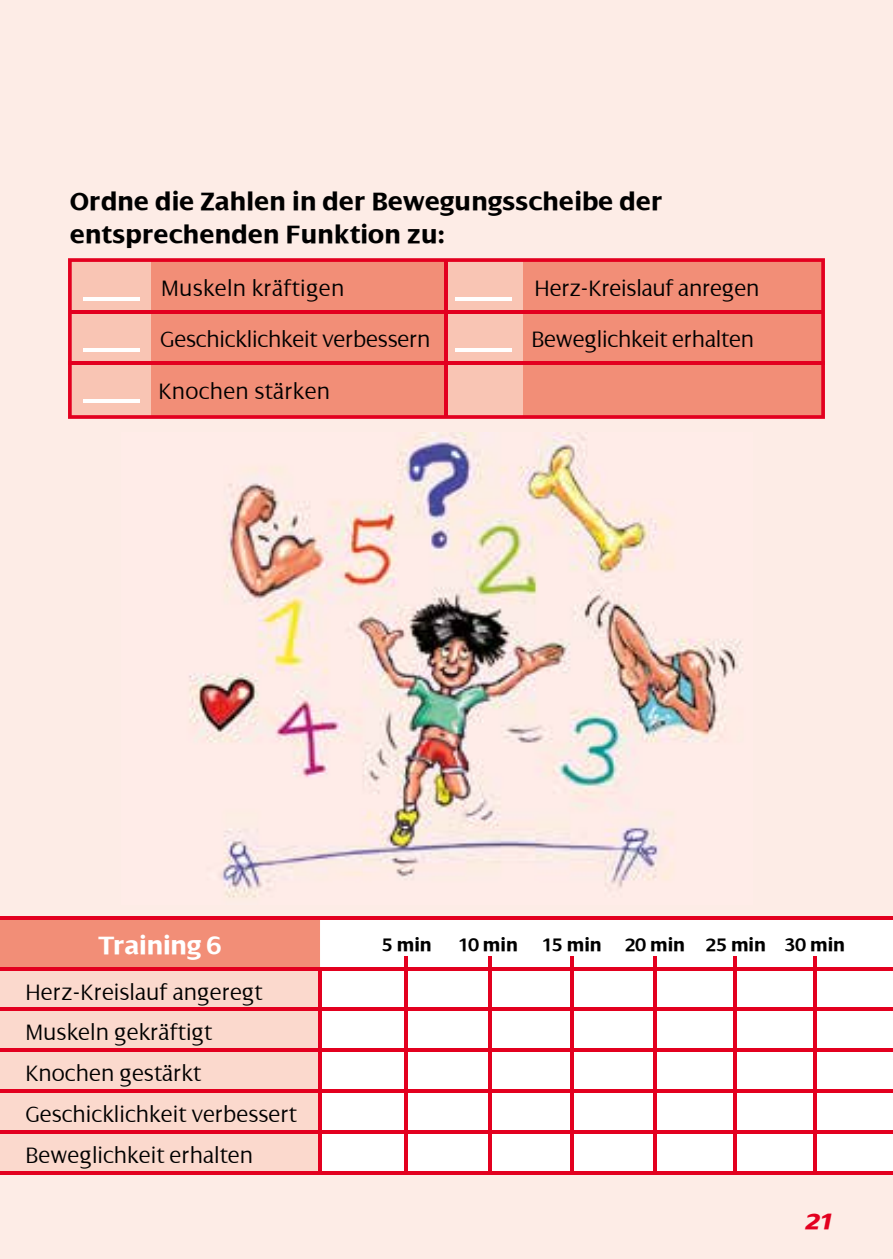
<style>
.page{position:relative;width:893px;height:1259px;background:#fdece6}
.page>*{position:absolute;margin:0;border:0;box-sizing:border-box;transform-origin:0 0}
.t1{font:700 27px/33px "Dialog";letter-spacing:.01em;color:#000}
.t2{font:700 27px "Dialog";color:#fff}
.t3{font:300 24px/40.8px "Dialog";color:#000}
.t4{font:italic 24px "Dialog X Bold";color:#e3001f}
.t5{font:700 19.5px "Dialog";color:#000}
</style>
<div class="page">
<svg style="left:68px;top:258px;width:757px;height:161px;fill:#f28e77"></svg>
<hr style="left:84px;top:297px;width:56px;height:4px;background:#fff">
<hr style="left:455px;top:297px;width:56px;height:4px;background:#fff">
<hr style="left:84px;top:348px;width:56px;height:4px;background:#fff">
<hr style="left:456px;top:348px;width:56px;height:4px;background:#fff">
<hr style="left:84px;top:400px;width:56px;height:3px;background:#fff">
<div style="left:0;top:917px;width:320px;height:51px;background:#f28e77"></div>
<div style="left:320px;top:919px;width:573px;height:252px;background:#fff"></div>
<div style="left:0;top:970px;width:319px;height:201px;background:#fbd9cd"></div>
<hr style="left:0;top:916px;width:320px;height:3px;background:#e3001f">
<hr style="left:320px;top:916px;width:86px;height:3px;background:#e3001f">
<hr style="left:406px;top:916px;width:84px;height:3px;background:#e3001f">
<hr style="left:490px;top:916px;width:82px;height:3px;background:#e3001f">
<hr style="left:572px;top:916px;width:83px;height:3px;background:#e3001f">
<hr style="left:655px;top:916px;width:80px;height:3px;background:#e3001f">
<hr style="left:735px;top:916px;width:80px;height:3px;background:#e3001f">
<hr style="left:815px;top:916px;width:78px;height:3px;background:#e3001f">
<hr style="left:0;top:967px;width:320px;height:3px;background:#e3001f">
<hr style="left:0;top:1008px;width:320px;height:3px;background:#e3001f">
<hr style="left:0;top:1048px;width:320px;height:3px;background:#e3001f">
<hr style="left:0;top:1089px;width:320px;height:3px;background:#e3001f">
<hr style="left:0;top:1130px;width:320px;height:3px;background:#e3001f">
<hr style="left:319px;top:970px;width:3px;height:38px;background:#e3001f">
<hr style="left:319px;top:1011px;width:3px;height:37px;background:#e3001f">
<hr style="left:319px;top:1051px;width:3px;height:38px;background:#e3001f">
<hr style="left:319px;top:1092px;width:3px;height:38px;background:#e3001f">
<hr style="left:319px;top:1133px;width:3px;height:38px;background:#e3001f">
<hr style="left:320px;top:967px;width:86px;height:3px;background:#e3001f">
<hr style="left:320px;top:1008px;width:86px;height:3px;background:#e3001f">
<hr style="left:320px;top:1048px;width:86px;height:3px;background:#e3001f">
<hr style="left:320px;top:1089px;width:86px;height:3px;background:#e3001f">
<hr style="left:320px;top:1130px;width:86px;height:3px;background:#e3001f">
<hr style="left:405px;top:970px;width:3px;height:38px;background:#e3001f">
<hr style="left:405px;top:1011px;width:3px;height:37px;background:#e3001f">
<hr style="left:405px;top:1051px;width:3px;height:38px;background:#e3001f">
<hr style="left:405px;top:1092px;width:3px;height:38px;background:#e3001f">
<hr style="left:405px;top:1133px;width:3px;height:38px;background:#e3001f">
<hr style="left:406px;top:967px;width:84px;height:3px;background:#e3001f">
<hr style="left:406px;top:1008px;width:84px;height:3px;background:#e3001f">
<hr style="left:406px;top:1048px;width:84px;height:3px;background:#e3001f">
<hr style="left:406px;top:1089px;width:84px;height:3px;background:#e3001f">
<hr style="left:406px;top:1130px;width:84px;height:3px;background:#e3001f">
<hr style="left:488px;top:970px;width:3px;height:38px;background:#e3001f">
<hr style="left:488px;top:1011px;width:3px;height:37px;background:#e3001f">
<hr style="left:488px;top:1051px;width:3px;height:38px;background:#e3001f">
<hr style="left:488px;top:1092px;width:3px;height:38px;background:#e3001f">
<hr style="left:488px;top:1133px;width:3px;height:38px;background:#e3001f">
<hr style="left:490px;top:967px;width:82px;height:3px;background:#e3001f">
<hr style="left:490px;top:1008px;width:82px;height:3px;background:#e3001f">
<hr style="left:490px;top:1048px;width:82px;height:3px;background:#e3001f">
<hr style="left:490px;top:1089px;width:82px;height:3px;background:#e3001f">
<hr style="left:490px;top:1130px;width:82px;height:3px;background:#e3001f">
<hr style="left:570px;top:970px;width:3px;height:38px;background:#e3001f">
<hr style="left:570px;top:1011px;width:3px;height:37px;background:#e3001f">
<hr style="left:570px;top:1051px;width:3px;height:38px;background:#e3001f">
<hr style="left:570px;top:1092px;width:3px;height:38px;background:#e3001f">
<hr style="left:570px;top:1133px;width:3px;height:38px;background:#e3001f">
<hr style="left:572px;top:967px;width:83px;height:3px;background:#e3001f">
<hr style="left:572px;top:1008px;width:83px;height:3px;background:#e3001f">
<hr style="left:572px;top:1048px;width:83px;height:3px;background:#e3001f">
<hr style="left:572px;top:1089px;width:83px;height:3px;background:#e3001f">
<hr style="left:572px;top:1130px;width:83px;height:3px;background:#e3001f">
<hr style="left:653px;top:970px;width:3px;height:38px;background:#e3001f">
<hr style="left:653px;top:1011px;width:3px;height:37px;background:#e3001f">
<hr style="left:653px;top:1051px;width:3px;height:38px;background:#e3001f">
<hr style="left:653px;top:1092px;width:3px;height:38px;background:#e3001f">
<hr style="left:653px;top:1133px;width:3px;height:38px;background:#e3001f">
<hr style="left:655px;top:967px;width:80px;height:3px;background:#e3001f">
<hr style="left:655px;top:1008px;width:80px;height:3px;background:#e3001f">
<hr style="left:655px;top:1048px;width:80px;height:3px;background:#e3001f">
<hr style="left:655px;top:1089px;width:80px;height:3px;background:#e3001f">
<hr style="left:655px;top:1130px;width:80px;height:3px;background:#e3001f">
<hr style="left:734px;top:970px;width:3px;height:38px;background:#e3001f">
<hr style="left:734px;top:1011px;width:3px;height:37px;background:#e3001f">
<hr style="left:734px;top:1051px;width:3px;height:38px;background:#e3001f">
<hr style="left:734px;top:1092px;width:3px;height:38px;background:#e3001f">
<hr style="left:734px;top:1133px;width:3px;height:38px;background:#e3001f">
<hr style="left:735px;top:967px;width:80px;height:3px;background:#e3001f">
<hr style="left:815px;top:967px;width:78px;height:3px;background:#e3001f">
<hr style="left:814px;top:970px;width:3px;height:38px;background:#e3001f">
<hr style="left:814px;top:1011px;width:3px;height:37px;background:#e3001f">
<hr style="left:814px;top:1051px;width:3px;height:38px;background:#e3001f">
<hr style="left:814px;top:1092px;width:3px;height:38px;background:#e3001f">
<hr style="left:814px;top:1133px;width:3px;height:38px;background:#e3001f">
<hr style="left:735px;top:1008px;width:80px;height:3px;background:#e3001f">
<hr style="left:815px;top:1008px;width:78px;height:3px;background:#e3001f">
<hr style="left:735px;top:1048px;width:80px;height:3px;background:#e3001f">
<hr style="left:815px;top:1048px;width:78px;height:3px;background:#e3001f">
<hr style="left:735px;top:1089px;width:80px;height:3px;background:#e3001f">
<hr style="left:815px;top:1089px;width:78px;height:3px;background:#e3001f">
<hr style="left:735px;top:1130px;width:80px;height:3px;background:#e3001f">
<hr style="left:815px;top:1130px;width:78px;height:3px;background:#e3001f">
<hr style="left:0;top:1171px;width:320px;height:3px;background:#e3001f">
<hr style="left:320px;top:1171px;width:86px;height:3px;background:#e3001f">
<hr style="left:406px;top:1171px;width:84px;height:3px;background:#e3001f">
<hr style="left:490px;top:1171px;width:82px;height:3px;background:#e3001f">
<hr style="left:572px;top:1171px;width:83px;height:3px;background:#e3001f">
<hr style="left:655px;top:1171px;width:80px;height:3px;background:#e3001f">
<hr style="left:735px;top:1171px;width:80px;height:3px;background:#e3001f">
<hr style="left:815px;top:1171px;width:78px;height:3px;background:#e3001f">
<hr style="left:405px;top:956px;width:3px;height:20px;background:#e3001f">
<hr style="left:488px;top:956px;width:3px;height:20px;background:#e3001f">
<hr style="left:570px;top:956px;width:3px;height:20px;background:#e3001f">
<hr style="left:653px;top:956px;width:3px;height:20px;background:#e3001f">
<hr style="left:734px;top:956px;width:3px;height:20px;background:#e3001f">
<hr style="left:814px;top:956px;width:3px;height:20px;background:#e3001f">
<img style="left:189px;top:432px;width:554px;height:466px">
<p class="t1" style="left:70px;top:184px;width:594px">Ordne die Zahlen in der Bewegungsscheibe der entsprechenden Funktion zu:</p>
<p class="t3" style="left:160px;top:264px;width:272px;line-height:50.1px">Muskeln kräftigen<br>Geschicklichkeit verbessern</p>
<p class="t3" style="left:159px;top:371px;width:173px">Knochen stärken</p>
<p class="t3" style="left:531px;top:263px;width:229px;line-height:50.4px">Herz-Kreislauf anregen<br>Beweglichkeit erhalten</p>
<p class="t2" style="left:99px;top:930px;width:124px">Training 6</p>
<p class="t3" style="left:26px;top:971px;width:273px">Herz-Kreislauf angeregt<br>Muskeln gekräftigt<br>Knochen gestärkt<br>Geschicklichkeit verbessert<br>Beweglichkeit erhalten</p>
<p class="t5" style="left:382px;top:933px;width:51px">5 min</p>
<p class="t5" style="left:459px;top:933px;width:61px">10 min</p>
<p class="t5" style="left:543px;top:933px;width:304px">15 min 20 min 25 min 30 min</p>
<p class="t4" style="left:804px;top:1208px;width:31px">21</p>
</div>
